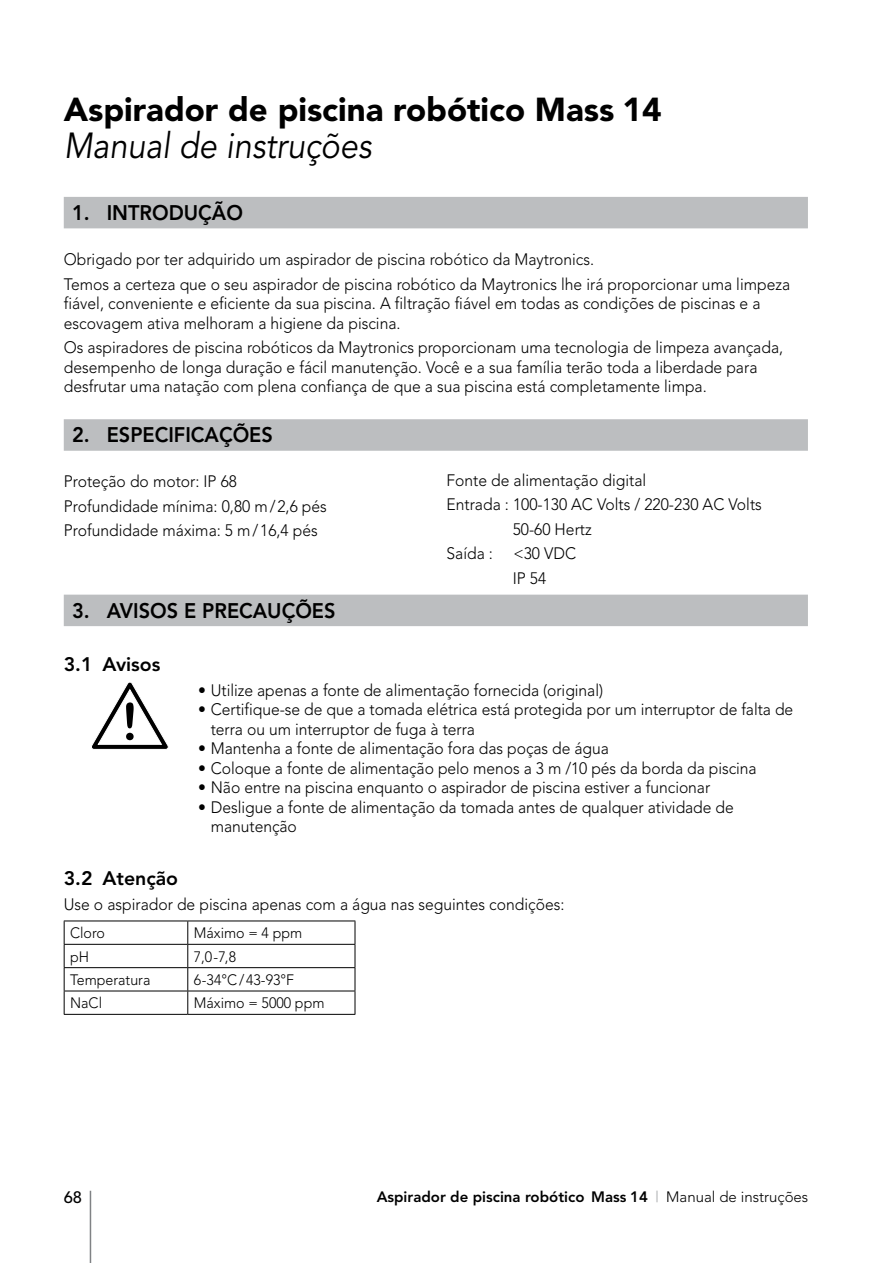
<style>
.page{position:relative;width:893px;height:1263px;background:#fff}
.page>*{position:absolute;margin:0;border:0;box-sizing:border-box;transform-origin:0 0}
.t1{font:italic 36px "Avenir LT";color:#000;scale:.9 1}
.t2{font:900 33px "Avenir LT";color:#000}
.t3{font:800 21px "Avenir LT";color:#000;scale:.95 1}
.t4{font:800 19.5px "Avenir LT";color:#000}
.t5{font:300 16.5px/19.5px "Avenir LT";color:#000;scale:.95 1}
.t6{font:500 16.5px "Avenir LT";color:#000}
.t7{font:300 15px "Avenir LT";color:#000;scale:.95 1}
.t8{font:800 15px "Avenir LT";color:#000}
.s1{font-weight:400;color:#a7a9ac}
.s2{font-weight:300}
</style>
<div class="page">
<hr style="left:90px;top:1191px;width:1px;height:72px;background:#808285">
<div style="left:64px;top:197px;width:744px;height:31px;background:#bcbec0"></div>
<div style="left:64px;top:419px;width:744px;height:32px;background:#bcbec0"></div>
<div style="left:64px;top:595px;width:744px;height:31px;background:#bcbec0"></div>
<hr style="left:64px;top:920px;width:124px;height:1px;background:#000">
<hr style="left:188px;top:920px;width:167px;height:1px;background:#000">
<hr style="left:64px;top:944px;width:124px;height:1px;background:#000">
<hr style="left:188px;top:944px;width:167px;height:1px;background:#000">
<hr style="left:64px;top:967px;width:124px;height:1px;background:#000">
<hr style="left:188px;top:967px;width:167px;height:1px;background:#000">
<hr style="left:64px;top:991px;width:124px;height:1px;background:#000">
<svg style="left:64px;top:921px;width:1px;height:93px"></svg>
<hr style="left:188px;top:991px;width:167px;height:1px;background:#000">
<svg style="left:187px;top:921px;width:1px;height:93px"></svg>
<svg style="left:355px;top:921px;width:1px;height:93px"></svg>
<hr style="left:64px;top:1014px;width:124px;height:1px;background:#000">
<hr style="left:188px;top:1014px;width:167px;height:1px;background:#000">
<svg style="left:91px;top:682px;width:78px;height:68px"></svg>
<h2 class="t2" style="left:64px;top:90px;width:599px">Aspirador de piscina robótico Mass 14</h2>
<h1 class="t1" style="left:64px;top:125px;width:344px">Manual de instruções</h1>
<p class="t3" style="left:72px;top:200px;width:181px">1. INTRODUÇÃO</p>
<p class="t5" style="left:64px;top:247px;width:766px;line-height:24.6px">Obrigado por ter adquirido um aspirador de piscina robótico da Maytronics.<br>Temos a certeza que o seu aspirador de piscina robótico da Maytronics lhe irá proporcionar uma limpeza</p>
<p class="t5" style="left:64px;top:294px;width:735px">fiável, conveniente e eficiente da sua piscina. A filtração fiável em todas as condições de piscinas e a escovagem ativa melhoram a higiene da piscina.</p>
<p class="t5" style="left:64px;top:338px;width:759px">Os aspiradores de piscina robóticos da Maytronics proporcionam uma tecnologia de limpeza avançada, desempenho de longa duração e fácil manutenção. Você e a sua família terão toda a liberdade para desfrutar uma natação com plena confiança de que a sua piscina está completamente limpa.</p>
<p class="t3" style="left:72px;top:422px;width:213px">2. ESPECIFICAÇÕES</p>
<p class="t5" style="left:64px;top:469px;width:278px;line-height:24.6px">Proteção do motor: IP 68<br>Profundidade mínima: 0,80 m/2,6 pés<br>Profundidade máxima: 5 m/16,4 pés</p>
<p class="t5" style="left:446px;top:470px;width:212px">Fonte de alimentação digital</p>
<p class="t5" style="left:446px;top:495px;width:333px">Entrada : 100-130 AC Volts / 220-230 AC Volts</p>
<p class="t5" style="left:513px;top:519px;width:85px">50-60 Hertz</p>
<p class="t5" style="left:446px;top:544px;width:138px">Saída : &lt;30 VDC</p>
<p class="t5" style="left:513px;top:569px;width:37px">IP 54</p>
<p class="t3" style="left:72px;top:598px;width:279px">3. AVISOS E PRECAUÇÕES</p>
<p class="t4" style="left:64px;top:653px;width:98px">3.1 Avisos</p>
<p class="t5" style="left:198px;top:680px;width:428px">• Utilize apenas a fonte de alimentação fornecida (original)</p>
<p class="t5" style="left:211px;top:700px;width:615px;text-indent:-13px">• Certifique-se de que a tomada elétrica está protegida por um interruptor de falta de terra ou um interruptor de fuga à terra</p>
<p class="t5" style="left:198px;top:739px;width:434px">• Mantenha a fonte de alimentação fora das poças de água</p>
<p class="t5" style="left:198px;top:758px;width:590px">• Coloque a fonte de alimentação pelo menos a 3 m /10 pés da borda da piscina</p>
<p class="t5" style="left:198px;top:778px;width:541px">• Não entre na piscina enquanto o aspirador de piscina estiver a funcionar</p>
<p class="t5" style="left:211px;top:797px;width:552px;text-indent:-13px">• Desligue a fonte de alimentação da tomada antes de qualquer atividade de manutenção</p>
<p class="t4" style="left:64px;top:866px;width:116px">3.2 Atenção</p>
<p class="t5" style="left:64px;top:894px;width:529px">Use o aspirador de piscina apenas com a água nas seguintes condições:</p>
<p class="t7" style="left:70px;top:924px;width:38px">Cloro</p>
<p class="t7" style="left:194px;top:924px;width:116px">Máximo = 4 ppm</p>
<p class="t7" style="left:70px;top:948px;width:21px">pH</p>
<p class="t7" style="left:194px;top:948px;width:46px">7,0-7,8</p>
<p class="t7" style="left:70px;top:971px;width:86px">Temperatura</p>
<p class="t7" style="left:194px;top:971px;width:107px">6-34°C/43-93°F</p>
<p class="t7" style="left:70px;top:994px;width:35px">NaCl</p>
<p class="t7" style="left:194px;top:994px;width:139px">Máximo = 5000 ppm</p>
<p class="t6" style="left:64px;top:1188px;width:20px">68</p>
<p class="t8" style="left:377px;top:1188px;width:433px">Aspirador de piscina robótico Mass 14 <span class="s1">|</span> <span class="s2">Manual de instruções</span></p>
</div>
